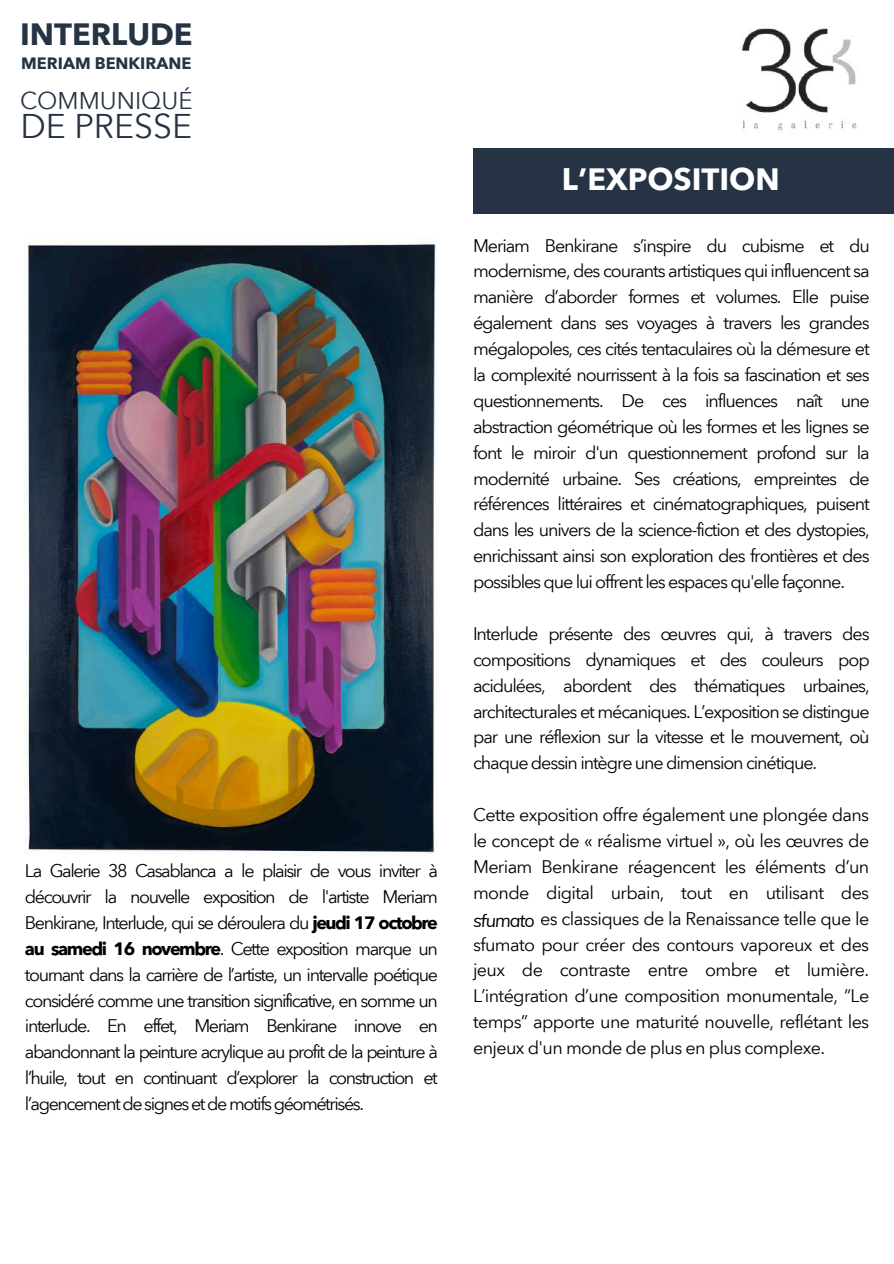
<style>
.page{position:relative;width:894px;height:1264px;background:#fff}
.page>*{position:absolute;margin:0;border:0;box-sizing:border-box;transform-origin:0 0}
.t1{font:33.75px "Avenir Next Arabic";color:#263345}
.t2{font:700 30.75px "Avenir Next Arabic";color:#fff}
.t3{font:700 30.75px "Avenir Next Arabic";color:#263345}
.t4{font:23.85px "Avenir Next Arabic";color:#263345}
.t5{font:18px/25.8px "Avenir Next Arabic";letter-spacing:-.06em;color:#000;text-align:justify}
.t6{font:italic 18px "Muli";letter-spacing:-.06em;color:#000}
.t7{font:700 16.35px "Avenir Next Arabic";color:#263345}
.s1{font-weight:700}
</style>
<div class="page">
<img style="left:741px;top:28px;width:116px;height:103px">
<img style="left:25px;top:242px;width:411px;height:611px">
<div style="left:473px;top:148px;width:420px;height:65px;background:#263345"></div>
<h2 class="t3" style="left:20px;top:17px;width:174px">INTERLUDE</h2>
<p class="t7" style="left:21px;top:53px;width:171px">MERIAM BENKIRANE</p>
<h3 class="t4" style="left:20px;top:87px;width:174px">COMMUNIQUÉ</h3>
<h1 class="t1" style="left:20px;top:107px;width:173px">DE PRESSE</h1>
<p class="t5" style="left:25px;top:858px;width:414px">La Galerie 38 Casablanca a le plaisir de vous inviter à découvrir la nouvelle exposition de l'artiste Meriam Benkirane, Interlude, qui se déroulera du <span class="s1">jeudi 17 octobre au samedi 16 novembre</span>. Cette exposition marque un tournant dans la carrière de l’artiste, un intervalle poétique considéré comme une transition significative, en somme un interlude. En effet, Meriam Benkirane innove en abandonnant la peinture acrylique au profit de la peinture à l’huile, tout en continuant d’explorer la construction et l’agencement de signes et de motifs géométrisés.</p>
<h2 class="t2" style="left:561px;top:161px;width:219px">L’EXPOSITION</h2>
<p class="t5" style="left:473px;top:232px;width:398px">Meriam Benkirane s’inspire du cubisme et du modernisme, des courants artistiques qui influencent sa manière d’aborder formes et volumes. Elle puise également dans ses voyages à travers les grandes mégalopoles, ces cités tentaculaires où la démesure et la complexité nourrissent à la fois sa fascination et ses questionnements. De ces influences naît une abstraction géométrique où les formes et les lignes se font le miroir d'un questionnement profond sur la modernité urbaine. Ses créations, empreintes de références littéraires et cinématographiques, puisent dans les univers de la science-fiction et des dystopies, enrichissant ainsi son exploration des frontières et des possibles que lui offrent les espaces qu'elle façonne.</p>
<p class="t5" style="left:473px;top:620px;width:398px">Interlude présente des œuvres qui, à travers des compositions dynamiques et des couleurs pop acidulées, abordent des thématiques urbaines, architecturales et mécaniques. L’exposition se distingue par une réflexion sur la vitesse et le mouvement, où chaque dessin intègre une dimension cinétique.</p>
<p class="t5" style="left:473px;top:802px;width:397px">Cette exposition offre également une plongée dans le concept de « réalisme virtuel », où les œuvres de Meriam Benkirane réagencent les éléments d’un monde digital urbain, tout en utilisant des techniques classiques de la Renaissance telle que le sfumato pour créer des contours vaporeux et des jeux de contraste entre ombre et lumière.<br>L’intégration d’une composition monumentale, “Le temps” apporte une maturité nouvelle, reflétant les enjeux d'un monde de plus en plus complexe.</p>
<p class="t6" style="left:473px;top:909px;width:63px">sfumato</p>
</div>
